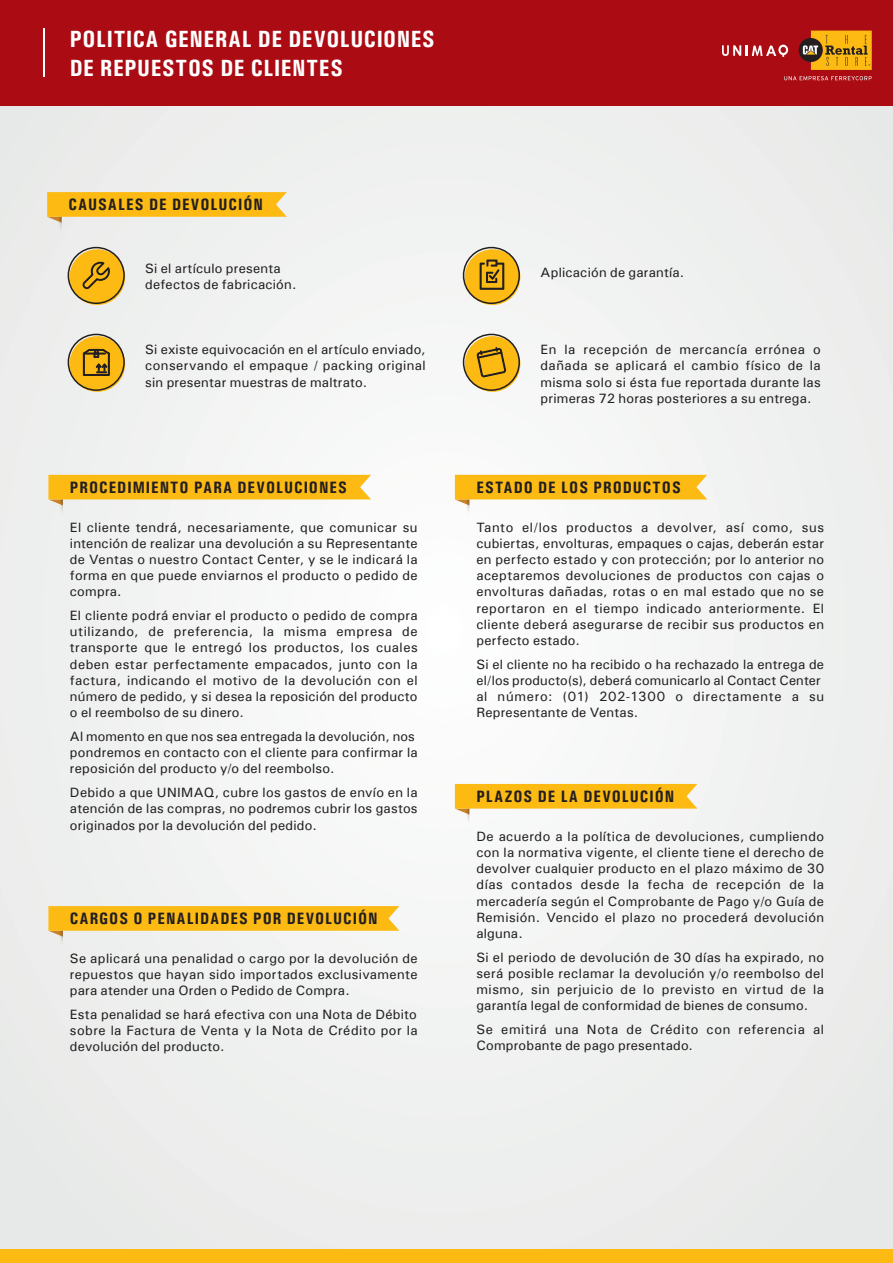
<style>
.page{position:relative;width:893px;height:1263px;background:#eff1f0}
.page>*{position:absolute;margin:0;border:0;box-sizing:border-box;transform-origin:0 0}
.t1{font:700 23.55px/28.2px "Univers Condensed";letter-spacing:.025em;color:#fff}
.t2{font:700 16.5px "Univers Condensed";letter-spacing:.06em;color:#231f20}
.t3{font:13.5px/16.2px "Univers";letter-spacing:.015em;color:#231f20;text-align:justify}
.t4{font:13.5px/16.2px "Univers";letter-spacing:.035em;color:#231f20}
</style>
<div class="page">
<div style="left:0;top:1250px;width:893px;height:13px;background:#fcba13"></div>
<div style="left:0;top:0;width:893px;height:105px;background:#ab0b13"></div>
<svg style="left:784px;top:76px;width:88px;height:4px"></svg>
<svg style="left:722px;top:45px;width:66px;height:12px"></svg>
<div style="left:799px;top:38px;width:24px;height:24px;background:#231f20;border-radius:50%"></div>
<svg style="left:803px;top:31px;width:69px;height:39px;background:#cb921c"></svg>
<hr style="left:43px;top:28px;width:2px;height:49px;background:#fff">
<svg style="left:47px;top:192px;width:240px;height:38px"></svg>
<div style="left:70px;top:249px;width:55px;height:56px;background:#fcba13;border-radius:50%"></div>
<div style="left:68px;top:247px;width:57px;height:57px;border:2px solid #231f20;border-radius:50%"></div>
<div style="left:70px;top:336px;width:55px;height:56px;background:#fcba13;border-radius:50%"></div>
<div style="left:68px;top:334px;width:57px;height:57px;border:2px solid #231f20;border-radius:50%"></div>
<div style="left:465px;top:249px;width:55px;height:56px;background:#fcba13;border-radius:50%"></div>
<div style="left:463px;top:247px;width:57px;height:57px;border:2px solid #231f20;border-radius:50%"></div>
<div style="left:465px;top:336px;width:55px;height:56px;background:#fcba13;border-radius:50%"></div>
<div style="left:463px;top:334px;width:57px;height:57px;border:2px solid #231f20;border-radius:50%"></div>
<svg style="left:48px;top:475px;width:323px;height:42px"></svg>
<svg style="left:455px;top:784px;width:242px;height:34px"></svg>
<svg style="left:455px;top:475px;width:252px;height:42px"></svg>
<svg style="left:48px;top:906px;width:351px;height:38px"></svg>
<svg style="left:83px;top:262px;width:27px;height:27px"></svg>
<svg style="left:83px;top:348px;width:27px;height:28px"></svg>
<svg style="left:476px;top:347px;width:30px;height:31px"></svg>
<svg style="left:480px;top:260px;width:24px;height:29px"></svg>
<h1 class="t1" style="left:70px;top:25px;width:366px">POLITICA GENERAL DE DEVOLUCIONES<br>DE REPUESTOS DE CLIENTES</h1>
<p class="t2" style="left:69px;top:195px;width:196px">CAUSALES DE DEVOLUCIÓN</p>
<p class="t3" style="left:145px;top:260px;width:153px">Si el artículo presenta defectos de fabricación.</p>
<p class="t3" style="left:145px;top:341px;width:282px">Si existe equivocación en el artículo enviado, conservando el empaque / packing original sin presentar muestras de maltrato.</p>
<p class="t2" style="left:70px;top:477px;width:278px">PROCEDIMIENTO PARA DEVOLUCIONES</p>
<p class="t3" style="left:70px;top:519px;width:349px">El cliente tendrá, necesariamente, que comunicar su intención de realizar una devolución a su Representante de Ventas o nuestro Contact Center, y se le indicará la forma en que puede enviarnos el producto o pedido de compra.</p>
<p class="t3" style="left:70px;top:607px;width:349px">El cliente podrá enviar el producto o pedido de compra utilizando, de preferencia, la misma empresa de transporte que le entregó los productos, los cuales deben estar perfectamente empacados, junto con la factura, indicando el motivo de la devolución con el número de pedido, y si desea la reposición del producto o el reembolso de su dinero.</p>
<p class="t3" style="left:70px;top:728px;width:349px;text-align:left">Al momento en que nos sea entregada la devolución, nos pondremos en contacto con el cliente para confirmar la reposición del producto y/o del reembolso.</p>
<p class="t3" style="left:70px;top:784px;width:349px">Debido a que UNIMAQ, cubre los gastos de envío en la atención de las compras, no podremos cubrir los gastos originados por la devolución del pedido.</p>
<p class="t2" style="left:70px;top:908px;width:309px">CARGOS O PENALIDADES POR DEVOLUCIÓN</p>
<p class="t3" style="left:70px;top:950px;width:349px">Se aplicará una penalidad o cargo por la devolución de repuestos que hayan sido importados exclusivamente para atender una Orden o Pedido de Compra.</p>
<p class="t3" style="left:70px;top:1006px;width:349px">Esta penalidad se hará efectiva con una Nota de Débito sobre la Factura de Venta y la Nota de Crédito por la devolución del producto.</p>
<p class="t3" style="left:540px;top:264px;width:145px">Aplicación de garantía.</p>
<p class="t3" style="left:540px;top:341px;width:282px">En la recepción de mercancía errónea o dañada se aplicará el cambio físico de la misma solo si ésta fue reportada durante las primeras 72 horas posteriores a su entrega.</p>
<p class="t2" style="left:476px;top:477px;width:206px">ESTADO DE LOS PRODUCTOS</p>
<p class="t3" style="left:476px;top:519px;width:349px">Tanto el/los productos a devolver, así como, sus cubiertas, envolturas, empaques o cajas, deberán estar en perfecto estado y con protección; por lo anterior no aceptaremos devoluciones de productos con cajas o envolturas dañadas, rotas o en mal estado que no se reportaron en el tiempo indicado anteriormente. El cliente deberá asegurarse de recibir sus productos en perfecto estado.</p>
<p class="t3" style="left:476px;top:656px;width:349px;text-align:left">Si el cliente no ha recibido o ha rechazado la entrega de el/los producto(s), deberá comunicarlo al Contact Center al número: (01) 202-1300 o directamente a su Representante de Ventas.</p>
<p class="t2" style="left:476px;top:786px;width:199px">PLAZOS DE LA DEVOLUCIÓN</p>
<p class="t3" style="left:476px;top:828px;width:349px">De acuerdo a la política de devoluciones, cumpliendo con la normativa vigente, el cliente tiene el derecho de devolver cualquier producto en el plazo máximo de 30 días contados desde la fecha de recepción de la mercadería según el Comprobante de Pago y/o Guía de Remisión. Vencido el plazo no procederá devolución alguna.</p>
<p class="t3" style="left:476px;top:949px;width:349px">Si el periodo de devolución de 30 días ha expirado, no será posible reclamar la devolución y/o reembolso del mismo, sin perjuicio de lo previsto en virtud de la garantía legal de conformidad de bienes de consumo.</p>
<p class="t4" style="left:476px;top:1021px;width:349px">Se emitirá una Nota de Crédito con referencia al<br>Comprobante de pago presentado.</p>
</div>
